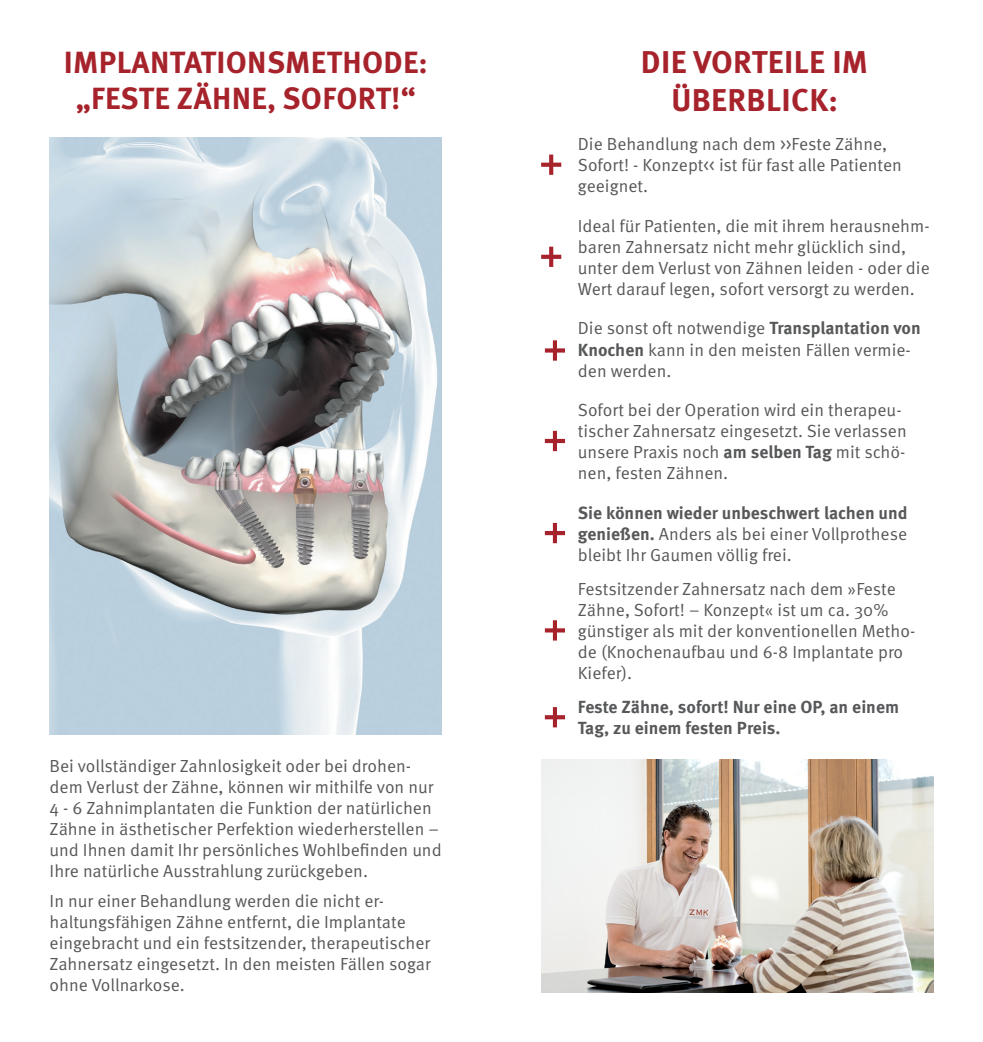
<style>
.page{position:relative;width:983px;height:1042px;background:#fff}
.page>*{position:absolute;margin:0;border:0;box-sizing:border-box;transform-origin:0 0}
.t1{font:700 31.5px/37.8px "Meta Pro";letter-spacing:.01em;color:#a7232c;text-align:center}
.t2{font:700 30.62px/36.8px "Meta Pro";letter-spacing:.01em;color:#a7232c;text-align:center}
.t3{font:17.5px/21px "Meta Pro";color:#57585a}
.t4{font:700 17.5px/21px "Meta Pro";color:#57585a}
.s1{font-weight:700}
</style>
<div class="page">
<svg style="left:541px;top:155px;width:20px;height:20px"></svg>
<svg style="left:541px;top:247px;width:20px;height:20px"></svg>
<svg style="left:544px;top:340px;width:21px;height:21px"></svg>
<svg style="left:544px;top:431px;width:21px;height:20px"></svg>
<svg style="left:544px;top:523px;width:21px;height:20px"></svg>
<svg style="left:544px;top:707px;width:21px;height:20px"></svg>
<svg style="left:544px;top:620px;width:21px;height:20px"></svg>
<img style="left:50px;top:137px;width:391px;height:597px">
<img style="left:541px;top:759px;width:392px;height:233px">
<h2 class="t2" style="left:64px;top:45px;width:366px">IMPLANTATIONSMETHODE: „FESTE ZÄHNE, SOFORT!“</h2>
<h1 class="t1" style="left:640px;top:45px;width:228px">DIE VORTEILE IM<br>ÜBERBLICK:</h1>
<p class="t3" style="left:577px;top:134px;width:325px">Die Behandlung nach dem &gt;&gt;Feste Zähne,<br>Sofort! - Konzept&lt;&lt; ist für fast alle Patienten geeignet.</p>
<p class="t3" style="left:577px;top:216px;width:353px">Ideal für Patienten, die mit ihrem herausnehm&shy;baren Zahnersatz nicht mehr glücklich sind, unter dem Verlust von Zähnen leiden - oder die Wert darauf legen, sofort versorgt zu werden.</p>
<p class="t3" style="left:577px;top:318px;width:344px">Die sonst oft notwendige <span class="s1">Transplantation von<br>Knochen</span> kann in den meisten Fällen vermie&shy;den werden.</p>
<p class="t3" style="left:577px;top:400px;width:330px">Sofort bei der Operation wird ein therapeu&shy;tischer Zahnersatz eingesetzt. Sie verlassen unsere Praxis noch <span class="s1">am selben Tag</span> mit schö&shy;nen, festen Zähnen.</p>
<p class="t3" style="left:577px;top:503px;width:331px;text-align:justify"><span class="s1">Sie können wieder unbeschwert lachen und genießen.</span> Anders als bei einer Vollprothese bleibt Ihr Gaumen völlig frei.</p>
<p class="t3" style="left:577px;top:579px;width:339px">Festsitzender Zahnersatz nach dem »Feste Zähne, Sofort! – Konzept« ist um ca. 30% günstiger als mit der konventionellen Metho&shy;de (Knochenaufbau und 6-8 Implantate pro Kiefer).</p>
<p class="t3" style="left:50px;top:756px;width:393px">Bei vollständiger Zahnlosigkeit oder bei drohen&shy;dem Verlust der Zähne, können wir mithilfe von nur 4 - 6 Zahnimplantaten die Funktion der natürlichen Zähne in ästhetischer Perfektion wiederherstellen – und Ihnen damit Ihr persönliches Wohlbefinden und Ihre natürliche Ausstrahlung zurückgeben.</p>
<p class="t3" style="left:50px;top:891px;width:382px">In nur einer Behandlung werden die nicht er&shy;haltungsfähigen Zähne entfernt, die Implantate eingebracht und ein festsitzender, therapeutischer Zahnersatz eingesetzt. In den meisten Fällen sogar ohne Vollnarkose.</p>
<p class="t4" style="left:577px;top:697px;width:322px">Feste Zähne, sofort! Nur eine OP, an einem<br>Tag, zu einem festen Preis.</p>
</div>
